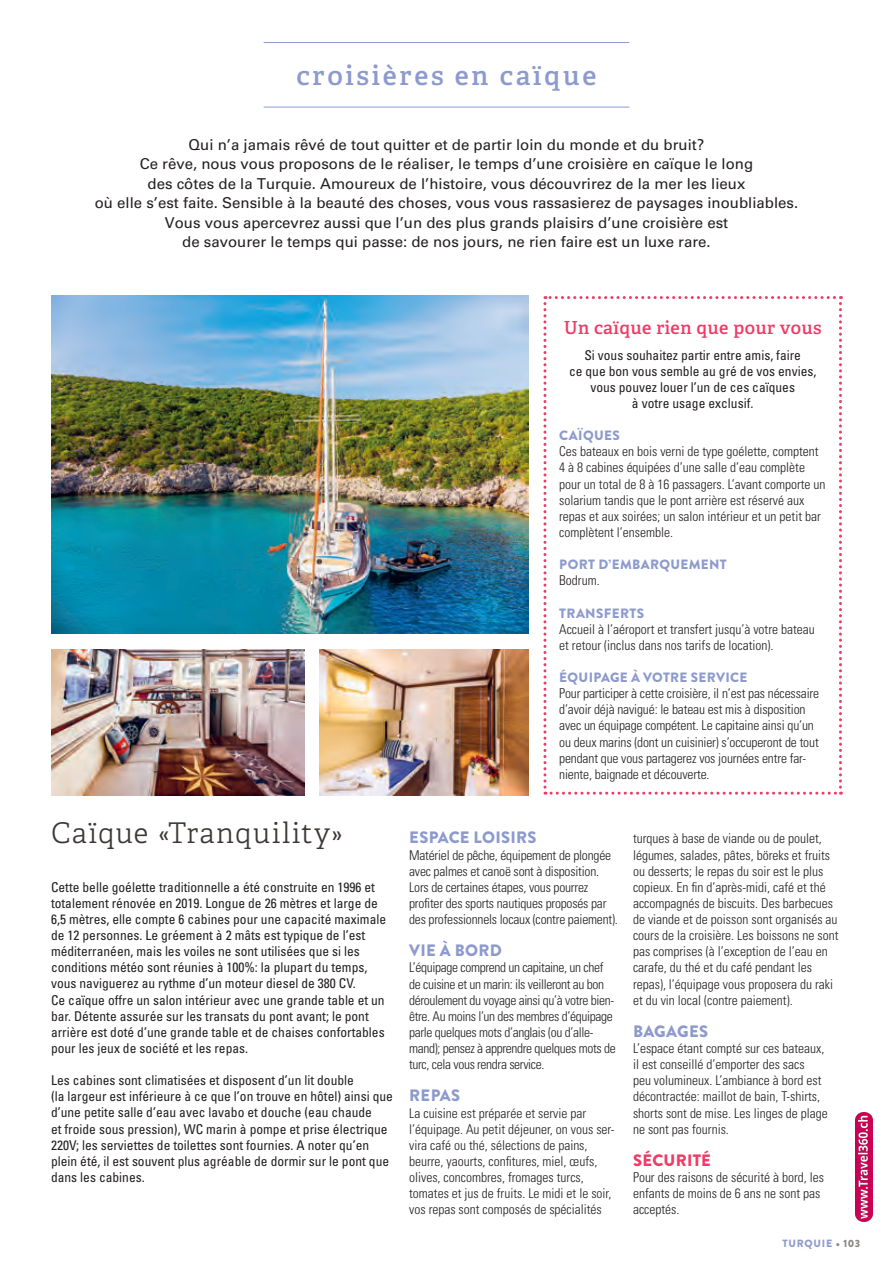
<style>
.page{position:relative;width:893px;height:1263px;background:#fff}
.page>*{position:absolute;margin:0;border:0;box-sizing:border-box;transform-origin:0 0}
.t1{font:300 28.5px "Adelle";letter-spacing:.045em;color:#3d3836}
.t2{font:600 27px "Adelle";letter-spacing:.1em;color:#8d9acd}
.t3{font:600 18px "Adelle";letter-spacing:.025em;color:#ef3b66}
.t4{font:900 16.5px "Brandon Grotesque";letter-spacing:.02em;color:#8d9acd}
.t5{font:900 16.5px "Brandon Grotesque";letter-spacing:.015em;color:#ef3b66}
.t6{font:500 15px/19.5px "Univers CE";color:#231f20;text-align:center}
.t7{font:300 condensed 13.5px/16px "Univers";color:#231f20}
.t8{font:condensed 13.5px/16px "Univers";color:#231f20}
.t9{font:300 condensed 13.5px/16px "Univers";letter-spacing:-.025em;color:#231f20}
.t10{font:900 13.5px "Brandon Grotesque";letter-spacing:.025em;color:#8d9acd}
.t11{font:900 10.5px "Brandon Grotesque";letter-spacing:.07em;color:#8d9acd}
.s1{color:#8a8685}
</style>
<div class="page">
<hr style="left:264px;top:42px;width:365px;height:1px;background:#8d9acd">
<hr style="left:264px;top:107px;width:365px;height:1px;background:#8d9acd">
<svg style="left:543px;top:296px;width:299px;height:499px"></svg>
<img style="left:51px;top:650px;width:254px;height:145px">
<img style="left:320px;top:650px;width:209px;height:145px">
<img style="left:51px;top:295px;width:478px;height:339px">
<img style="left:856px;top:1112px;width:16px;height:109px">
<h2 class="t2" style="left:296px;top:59px;width:301px">croisières en caïque</h2>
<p class="t6" style="left:95px;top:135px;width:705px">Qui n’a jamais rêvé de tout quitter et de partir loin du monde et du bruit?<br>Ce rêve, nous vous proposons de le réaliser, le temps d’une croisière en caïque le long<br>des côtes de la Turquie. Amoureux de l’histoire, vous découvrirez de la mer les lieux<br>où elle s’est faite. Sensible à la beauté des choses, vous vous rassasierez de paysages inoubliables.<br>Vous vous apercevrez aussi que l’un des plus grands plaisirs d’une croisière est<br>de savourer le temps qui passe: de nos jours, ne rien faire est un luxe rare.</p>
<h3 class="t3" style="left:564px;top:317px;width:259px">Un caïque rien que pour vous</h3>
<p class="t8" style="left:569px;top:347px;width:249px;text-align:center">Si vous souhaitez partir entre amis, faire<br>ce que bon vous semble au gré de vos envies, vous pouvez louer l’un de ces caïques<br>à votre usage exclusif.</p>
<p class="t10" style="left:559px;top:426px;width:62px">CAÏQUES</p>
<p class="t7" style="left:559px;top:444px;width:268px">Ces bateaux en bois verni de type goélette, comptent 4 à 8 cabines équipées d’une salle d’eau complète pour un total de 8 à 16 passagers. L’avant comporte un solarium tandis que le pont arrière est réservé aux repas et aux soirées; un salon intérieur et un petit bar complètent l’ensemble.</p>
<p class="t10" style="left:559px;top:555px;width:169px">PORT D’EMBARQUEMENT</p>
<p class="t7" style="left:559px;top:572px;width:42px">Bodrum.</p>
<p class="t10" style="left:559px;top:603px;width:87px">TRANSFERTS</p>
<p class="t7" style="left:559px;top:621px;width:257px">Accueil à l’aéroport et transfert jusqu’à votre bateau et retour (inclus dans nos tarifs de location).</p>
<p class="t10" style="left:559px;top:668px;width:190px">ÉQUIPAGE À VOTRE SERVICE</p>
<p class="t7" style="left:559px;top:685px;width:261px">Pour participer à cette croisière, il n’est pas nécessaire d’avoir déjà navigué: le bateau est mis à disposition avec un équipage compétent. Le capitaine ainsi qu’un ou deux marins (dont un cuisinier) s’occuperont de tout pendant que vous partagerez vos journées entre far&shy;niente, baignade et découverte.</p>
<h1 class="t1" style="left:51px;top:816px;width:294px">Caïque «Tranquility»</h1>
<p class="t7" style="left:633px;top:831px;width:207px">turques à base de viande ou de poulet, légumes, salades, pâtes, böreks et fruits ou desserts; le repas du soir est le plus copieux. En fin d’après-midi, café et thé accompagnés de biscuits. Des barbecues de viande et de poisson sont organisés au cours de la croisière. Les boissons ne sont pas comprises (à l’exception de l’eau en carafe, du thé et du café pendant les repas), l’équipage vous proposera du raki et du vin local (contre paiement).</p>
<p class="t4" style="left:633px;top:1019px;width:77px">BAGAGES</p>
<p class="t7" style="left:633px;top:1040px;width:196px">L’espace étant compté sur ces bateaux, il est conseillé d’emporter des sacs<br>peu volumineux. L’ambiance à bord est décontractée: maillot de bain, T-shirts, shorts sont de mise. Les linges de plage ne sont pas fournis.</p>
<p class="t5" style="left:633px;top:1148px;width:79px">SÉCURITÉ</p>
<p class="t7" style="left:633px;top:1169px;width:193px">Pour des raisons de sécurité à bord, les enfants de moins de 6 ans ne sont pas acceptés.</p>
<p class="t4" style="left:409px;top:826px;width:129px">ESPACE LOISIRS</p>
<p class="t7" style="left:409px;top:847px;width:210px">Matériel de pêche, équipement de plongée avec palmes et canoë sont à disposition.<br>Lors de certaines étapes, vous pourrez profiter des sports nautiques proposés par des professionnels locaux (contre paiement).</p>
<p class="t4" style="left:409px;top:939px;width:94px">VIE À BORD</p>
<p class="t9" style="left:409px;top:960px;width:208px">L’équipage comprend un capitaine, un chef de cuisine et un marin: ils veilleront au bon déroulement du voyage ainsi qu’à votre bien&shy;être. Au moins l’un des membres d’équipage parle quelques mots d’anglais (ou d’alle&shy;mand); pensez à apprendre quelques mots de turc, cela vous rendra service.</p>
<p class="t4" style="left:409px;top:1084px;width:53px">REPAS</p>
<p class="t7" style="left:409px;top:1105px;width:207px">La cuisine est préparée et servie par l’équipage. Au petit déjeuner, on vous ser&shy;vira café ou thé, sélections de pains, beurre, yaourts, confitures, miel, œufs, olives, concombres, fromages turcs, tomates et jus de fruits. Le midi et le soir, vos repas sont composés de spécialités</p>
<p class="t8" style="left:51px;top:879px;width:337px">Cette belle goélette traditionnelle a été construite en 1996 et totalement rénovée en 2019. Longue de 26 mètres et large de 6,5 mètres, elle compte 6 cabines pour une capacité maximale de 12 personnes. Le gréement à 2 mâts est typique de l’est méditerranéen, mais les voiles ne sont utilisées que si les conditions météo sont réunies à 100%: la plupart du temps, vous naviguerez au rythme d’un moteur diesel de 380 CV.<br>Ce caïque offre un salon intérieur avec une grande table et un bar. Détente assurée sur les transats du pont avant; le pont arrière est doté d’une grande table et de chaises confortables pour les jeux de société et les repas.</p>
<p class="t8" style="left:51px;top:1072px;width:343px">Les cabines sont climatisées et disposent d’un lit double<br>(la largeur est inférieure à ce que l’on trouve en hôtel) ainsi que d’une petite salle d’eau avec lavabo et douche (eau chaude<br>et froide sous pression), WC marin à pompe et prise électrique 220V; les serviettes de toilettes sont fournies. A noter qu’en plein été, il est souvent plus agréable de dormir sur le pont que dans les cabines.</p>
<p class="t11" style="left:782px;top:1235px;width:79px">TURQUIE <span class="s1">• 103</span></p>
</div>
